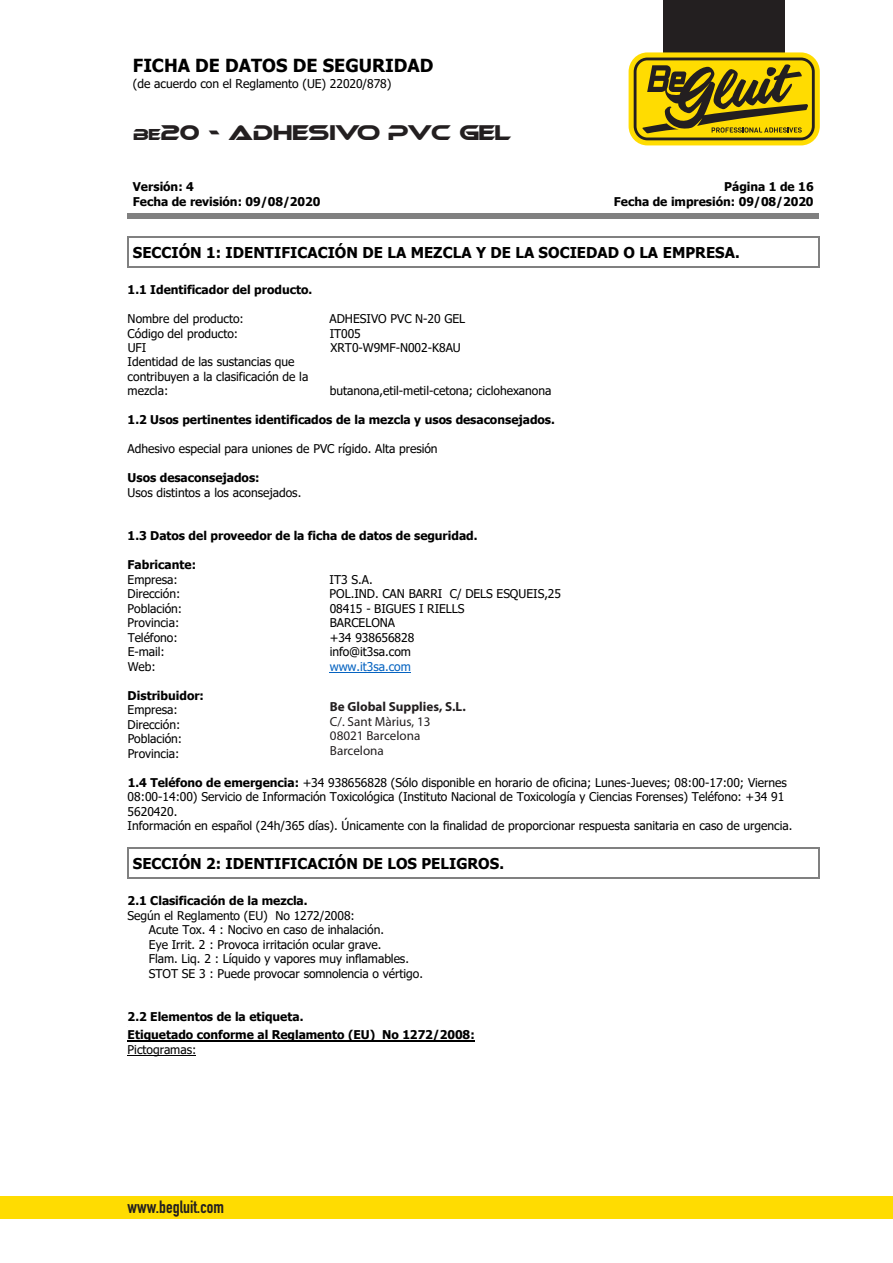
<style>
.page{position:relative;width:893px;height:1263px;background:#fff}
.page>*{position:absolute;margin:0;border:0;box-sizing:border-box;transform-origin:0 0}
.t1{font:700 21px "Tahoma";color:#000}
.t2{font:20.1px "Ethnocentric";color:#231f20}
.t3{font:700 18px "Tahoma";color:#000}
.t4{font:700 17.55px "DIN Condensed";color:#231f20}
.t5{font:700 15px "Tahoma";color:#000}
.t6{font:13.2px/14.4px "Myriad Pro";color:#231f20}
.t7{font:700 13.2px "Myriad Pro";color:#231f20}
.t8{font:12px/14.5px "Tahoma";letter-spacing:-.005em;color:#000}
.t9{font:700 12px/14.4px "Tahoma";color:#000}
.t10{font:12px "Tahoma";color:#0563c1}
.s1{font-size:15px}
.s2{font-weight:700}
</style>
<div class="page">
<div style="left:128px;top:214px;width:691px;height:5px;background:#808080"></div>
<hr style="left:128px;top:236px;width:690px;height:2px;background:#808080">
<svg style="left:127px;top:236px;width:1px;height:32px"></svg>
<hr style="left:128px;top:266px;width:690px;height:2px;background:#808080">
<hr style="left:818px;top:238px;width:2px;height:28px;background:#808080">
<hr style="left:330px;top:672px;width:81px;height:1px;background:#0563c1">
<hr style="left:128px;top:847px;width:690px;height:1px;background:#808080">
<svg style="left:127px;top:847px;width:1px;height:32px"></svg>
<hr style="left:128px;top:877px;width:690px;height:2px;background:#808080">
<hr style="left:818px;top:848px;width:2px;height:29px;background:#808080">
<hr style="left:128px;top:1040px;width:347px;height:1px;background:#000">
<hr style="left:128px;top:1055px;width:68px;height:1px;background:#000">
<div style="left:664px;top:0;width:121px;height:137px;background:#231f20"></div>
<svg style="left:629px;top:52px;width:191px;height:93px;fill:#ffdc01"></svg>
<svg style="left:634px;top:58px;width:181px;height:82px"></svg>
<div style="left:0;top:1196px;width:893px;height:23px;background:#ffdc01"></div>
<h3 class="t3" style="left:133px;top:53px;width:302px">FICHA DE DATOS DE SEGURIDAD</h3>
<p class="t8" style="left:133px;top:77px;width:260px">(de acuerdo con el Reglamento (UE) 22020/878)</p>
<h1 class="t1" style="left:133px;top:118px;width:324px">IT005 -ADHESIVO PVC-20 GEL</h1>
<h2 class="t2" style="left:133px;top:123px;width:379px"><span class="s1">BE</span>20 - ADHESIVO PVC GEL</h2>
<p class="t9" style="left:133px;top:180px;width:189px">Versión: 4<br>Fecha de revisión: 09/08/2020</p>
<p class="t9" style="left:614px;top:180px;width:201px;text-align:right">Página 1 de 16<br>Fecha de impresión: 09/08/2020</p>
<p class="t5" style="left:133px;top:242px;width:608px">SECCIÓN 1: IDENTIFICACIÓN DE LA MEZCLA Y DE LA SOCIEDAD O LA EMPRESA.</p>
<p class="t9" style="left:128px;top:283px;width:186px">1.1 Identificador del producto.</p>
<p class="t8" style="left:128px;top:312px;width:118px">Nombre del producto:</p>
<p class="t8" style="left:330px;top:312px;width:137px">ADHESIVO PVC N-20 GEL</p>
<p class="t8" style="left:128px;top:327px;width:112px">Código del producto:</p>
<p class="t8" style="left:330px;top:327px;width:33px">IT005</p>
<p class="t8" style="left:128px;top:341px;width:20px">UFI</p>
<p class="t8" style="left:331px;top:341px;width:132px">XRT0-W9MF-N002-K8AU</p>
<p class="t8" style="left:128px;top:355px;width:182px">Identidad de las sustancias que contribuyen a la clasificación de la mezcla:</p>
<p class="t8" style="left:330px;top:384px;width:223px">butanona,etil-metil-cetona; ciclohexanona</p>
<p class="t9" style="left:128px;top:413px;width:429px">1.2 Usos pertinentes identificados de la mezcla y usos desaconsejados.</p>
<p class="t8" style="left:128px;top:442px;width:312px">Adhesivo especial para uniones de PVC rígido. Alta presión</p>
<p class="t9" style="left:128px;top:471px;width:134px">Usos desaconsejados:</p>
<p class="t8" style="left:128px;top:486px;width:175px">Usos distintos a los aconsejados.</p>
<p class="t9" style="left:128px;top:529px;width:351px">1.3 Datos del proveedor de la ficha de datos de seguridad.</p>
<p class="t9" style="left:128px;top:558px;width:70px">Fabricante:</p>
<p class="t8" style="left:128px;top:573px;width:52px">Empresa:</p>
<p class="t8" style="left:330px;top:573px;width:45px">IT3 S.A.</p>
<p class="t8" style="left:128px;top:587px;width:54px">Dirección:</p>
<p class="t8" style="left:330px;top:587px;width:233px">POL.IND. CAN BARRI C/ DELS ESQUEIS,25</p>
<p class="t8" style="left:128px;top:602px;width:56px">Población:</p>
<p class="t8" style="left:330px;top:602px;width:136px">08415 - BIGUES I RIELLS</p>
<p class="t8" style="left:128px;top:616px;width:53px">Provincia:</p>
<p class="t8" style="left:330px;top:616px;width:67px">BARCELONA</p>
<p class="t8" style="left:128px;top:631px;width:51px">Teléfono:</p>
<p class="t8" style="left:330px;top:631px;width:86px">+34 938656828</p>
<p class="t8" style="left:128px;top:645px;width:39px">E-mail:</p>
<p class="t8" style="left:330px;top:645px;width:83px">info@it3sa.com</p>
<p class="t8" style="left:128px;top:660px;width:30px">Web:</p>
<p class="t10" style="left:330px;top:658px;width:83px">www.it3sa.com</p>
<p class="t9" style="left:128px;top:689px;width:78px">Distribuidor:</p>
<p class="t8" style="left:128px;top:703px;width:52px">Empresa:</p>
<p class="t8" style="left:330px;top:703px;width:97px">LIMSA CORPO, SL</p>
<p class="t8" style="left:128px;top:718px;width:54px">Dirección:</p>
<p class="t8" style="left:330px;top:718px;width:168px">Ctra de Olesa (C-1414) km, 1,5</p>
<p class="t8" style="left:128px;top:732px;width:56px">Población:</p>
<p class="t8" style="left:330px;top:732px;width:125px">08292 ESPARRAGUERA</p>
<p class="t8" style="left:128px;top:747px;width:53px">Provincia:</p>
<p class="t8" style="left:328px;top:747px;width:67px">BARCELONA</p>
<p class="t8" style="left:128px;top:776px;width:666px"><span class="s2">1.4 Teléfono de emergencia:</span> +34 938656828 (Sólo disponible en horario de oficina; Lunes-Jueves; 08:00-17:00; Viernes 08:00-14:00) Servicio de Información Toxicológica (Instituto Nacional de Toxicología y Ciencias Forenses) Teléfono: +34 91<br>5620420.<br>Información en español (24h/365 días). Únicamente con la finalidad de proporcionar respuesta sanitaria en caso de urgencia.</p>
<p class="t5" style="left:133px;top:853px;width:373px">SECCIÓN 2: IDENTIFICACIÓN DE LOS PELIGROS.</p>
<p class="t9" style="left:128px;top:894px;width:181px">2.1 Clasificación de la mezcla.</p>
<p class="t8" style="left:149px;top:909px;width:276px;text-indent:-21px">Según el Reglamento (EU) No 1272/2008:<br>Acute Tox. 4 : Nocivo en caso de inhalación.<br>Eye Irrit. 2 : Provoca irritación ocular grave.<br>Flam. Liq. 2 : Líquido y vapores muy inflamables.<br>STOT SE 3 : Puede provocar somnolencia o vértigo.</p>
<p class="t9" style="left:128px;top:1008px;width:349px;line-height:18.1px">2.2 Elementos de la etiqueta.<br>Etiquetado conforme al Reglamento (EU) No 1272/2008:</p>
<p class="t8" style="left:128px;top:1043px;width:70px">Pictogramas:</p>
<p class="t7" style="left:330px;top:698px;width:137px">Be Global Supplies, S.L.</p>
<p class="t6" style="left:330px;top:714px;width:102px">C/. Sant Màrius, 13<br>08021 Barcelona<br>Barcelona</p>
<h3 class="t4" style="left:128px;top:1195px;width:98px">www.begluit.com</h3>
</div>
